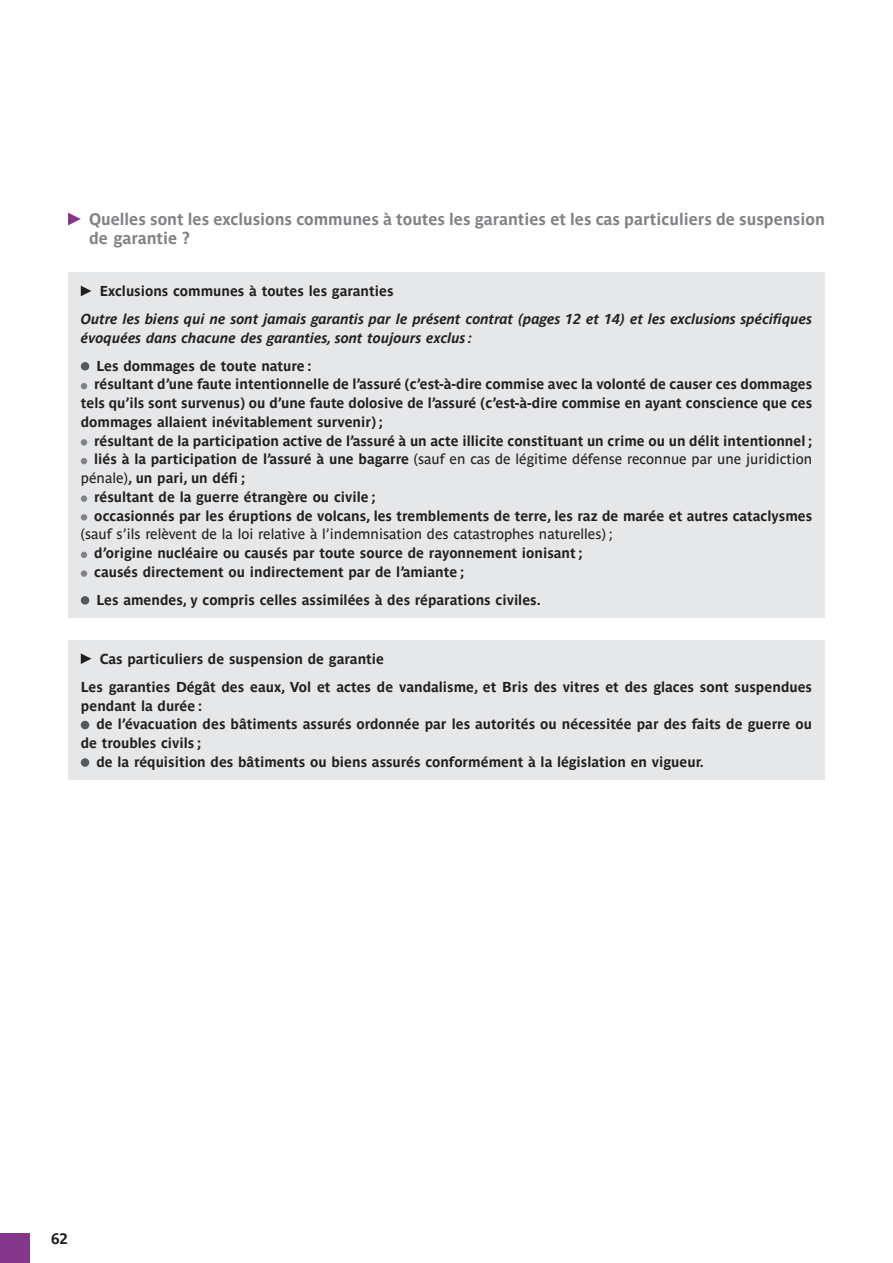
<style>
.page{position:relative;width:893px;height:1263px;background:#fff}
.page>*{position:absolute;margin:0;border:0;box-sizing:border-box;transform-origin:0 0}
.t1{font:700 16.5px/18.8px "Parisine Ptf";color:#808285}
.t2{font:700 15px "Parisine Ptf";color:#231f20}
.t3{font:700 14.25px/18.8px "Parisine Ptf";color:#231f20}
.t4{font:14.25px "Parisine Ptf";color:#231f20}
.t5{font:italic 700 14.25px/18.8px "Parisine Ptf";color:#231f20}
.s1{font-weight:700}
.s2{font-weight:400}
</style>
<div class="page">
<div style="left:0;top:1233px;width:30px;height:30px;background:#83378a"></div>
<svg style="left:68px;top:213px;width:13px;height:12px"></svg>
<div style="left:68px;top:272px;width:757px;height:345px;background:#e6e7e9"></div>
<svg style="left:81px;top:286px;width:10px;height:10px"></svg>
<div style="left:81px;top:362px;width:8px;height:9px;background:#57585a;border-radius:50%"></div>
<svg style="left:81px;top:383px;width:6px;height:6px"></svg>
<div style="left:81px;top:439px;width:6px;height:7px;background:#808285;border-radius:50%"></div>
<svg style="left:81px;top:458px;width:6px;height:6px"></svg>
<div style="left:81px;top:495px;width:6px;height:7px;background:#808285;border-radius:50%"></div>
<div style="left:81px;top:514px;width:6px;height:7px;background:#808285;border-radius:50%"></div>
<svg style="left:81px;top:552px;width:6px;height:6px"></svg>
<div style="left:81px;top:570px;width:6px;height:7px;background:#808285;border-radius:50%"></div>
<div style="left:81px;top:596px;width:8px;height:9px;background:#57585a;border-radius:50%"></div>
<div style="left:68px;top:640px;width:757px;height:139px;background:#e6e7e9"></div>
<svg style="left:81px;top:653px;width:10px;height:11px"></svg>
<div style="left:81px;top:721px;width:8px;height:8px;background:#57585a;border-radius:50%"></div>
<div style="left:81px;top:758px;width:8px;height:9px;background:#57585a;border-radius:50%"></div>
<p class="t1" style="left:89px;top:209px;width:737px">Quelles sont les exclusions communes à toutes les garanties et les cas particuliers de suspension de garantie ?</p>
<p class="t3" style="left:100px;top:281px;width:295px">Exclusions communes à toutes les garanties</p>
<p class="t5" style="left:81px;top:308px;width:733px">Outre les biens qui ne sont jamais garantis par le présent contrat (pages 12 et 14) et les exclusions spécifiques évoquées dans chacune des garanties, sont toujours exclus :</p>
<p class="t3" style="left:96px;top:355px;width:217px">Les dommages de toute nature :</p>
<p class="t3" style="left:94px;top:374px;width:719px">résultant d’une faute intentionnelle de l’assuré (c’est-à-dire commise avec la volonté de causer ces dommages</p>
<p class="t3" style="left:81px;top:392px;width:733px">tels qu’ils sont survenus) ou d’une faute dolosive de l’assuré (c’est-à-dire commise en ayant conscience que ces</p>
<p class="t3" style="left:81px;top:411px;width:304px">dommages allaient inévitablement survenir) ;</p>
<p class="t3" style="left:94px;top:430px;width:719px">résultant de la participation active de l’assuré à un acte illicite constituant un crime ou un délit intentionnel ;</p>
<p class="t4" style="left:94px;top:449px;width:719px"><span class="s1">liés à la participation de l’assuré à une bagarre</span> (sauf en cas de légitime défense reconnue par une juridiction</p>
<p class="t3" style="left:81px;top:467px;width:166px"><span class="s2">pénale)</span>, un pari, un défi ;</p>
<p class="t3" style="left:94px;top:486px;width:283px">résultant de la guerre étrangère ou civile ;</p>
<p class="t3" style="left:94px;top:505px;width:719px">occasionnés par les éruptions de volcans, les tremblements de terre, les raz de marée et autres cataclysmes</p>
<p class="t4" style="left:81px;top:524px;width:533px">(sauf s’ils relèvent de la loi relative à l’indemnisation des catastrophes naturelles) ;</p>
<p class="t3" style="left:94px;top:542px;width:490px">d’origine nucléaire ou causés par toute source de rayonnement ionisant ; causés directement ou indirectement par de l’amiante ;</p>
<p class="t3" style="left:96px;top:589px;width:446px">Les amendes, y compris celles assimilées à des réparations civiles.</p>
<p class="t3" style="left:81px;top:644px;width:733px;line-height:27.8px;text-indent:19px">Cas particuliers de suspension de garantie<br>Les garanties Dégât des eaux, Vol et actes de vandalisme, et Bris des vitres et des glaces sont suspendues</p>
<p class="t3" style="left:81px;top:695px;width:123px">pendant la durée :</p>
<p class="t3" style="left:96px;top:714px;width:717px">de l’évacuation des bâtiments assurés ordonnée par les autorités ou nécessitée par des faits de guerre ou</p>
<p class="t3" style="left:81px;top:732px;width:122px">de troubles civils ;</p>
<p class="t3" style="left:96px;top:751px;width:609px">de la réquisition des bâtiments ou biens assurés conformément à la législation en vigueur.</p>
<p class="t2" style="left:51px;top:1227px;width:18px">62</p>
</div>
